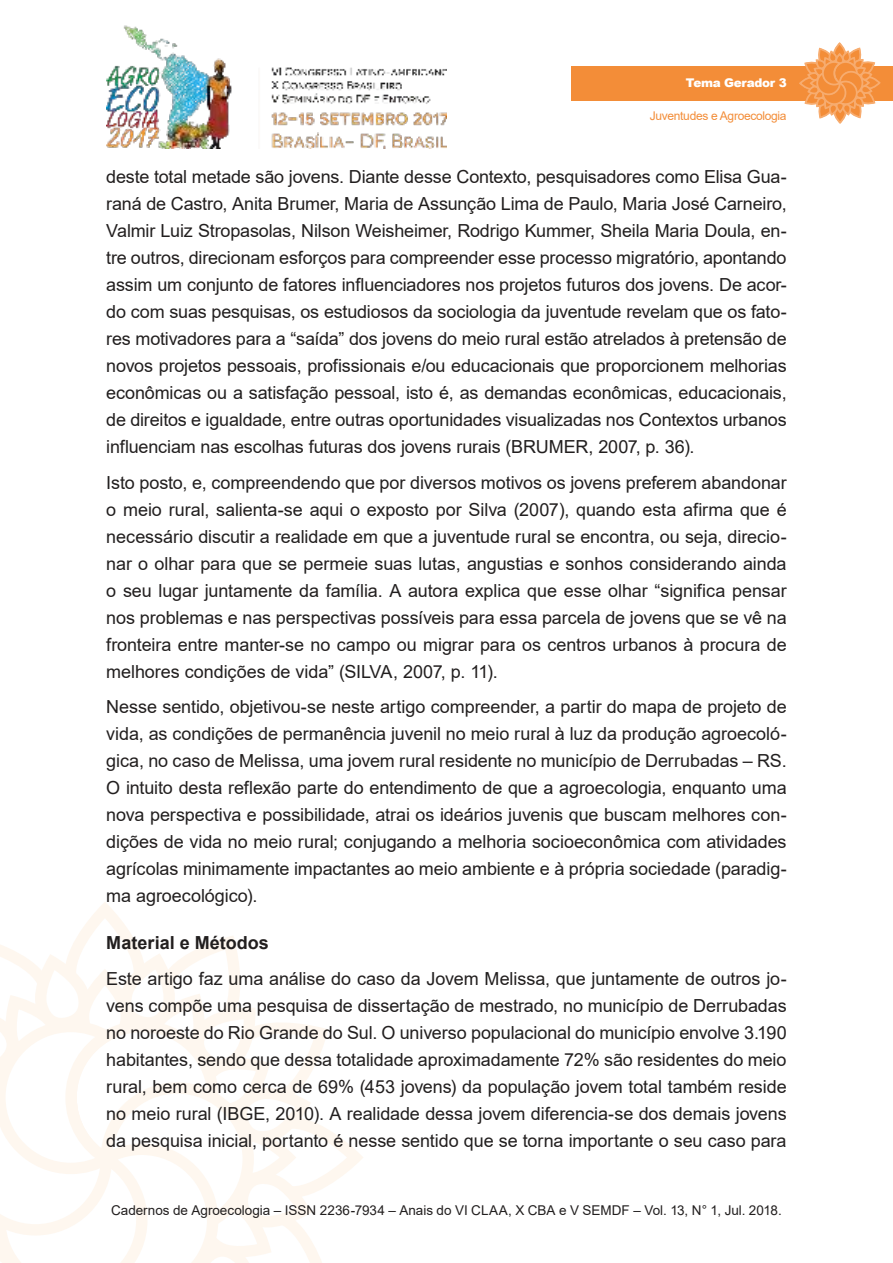
<style>
.page{position:relative;width:893px;height:1263px;background:#fff}
.page>*{position:absolute;margin:0;border:0;box-sizing:border-box;transform-origin:0 0}
.t1{font:18px/27px "Arial";letter-spacing:-.005em;color:#221f1f;text-align:justify}
.t2{font:700 18px "Arial";color:#221f1f}
.t3{font:13.5px "Arial";color:#221f1f}
.t4{font:12px "Arial";letter-spacing:-.025em;color:#f38d38}
.t5{font:900 12px "Arial";letter-spacing:-.025em;color:#fff}
</style>
<div class="page">
<img style="left:106px;top:25px;width:340px;height:124px">
<svg style="left:0;top:910px;width:363px;height:353px"></svg>
<div style="left:571px;top:66px;width:322px;height:34px;background:#f38d38"></div>
<svg style="left:798px;top:43px;width:83px;height:81px"></svg>
<p class="t5" style="left:686px;top:76px;width:102px">Tema Gerador 3</p>
<p class="t4" style="left:650px;top:112px;width:138px">Juventudes e Agroecologia</p>
<p class="t1" style="left:106px;top:165px;width:682px">deste total metade são jovens. Diante desse Contexto, pesquisadores como Elisa Gua&shy;raná de Castro, Anita Brumer, Maria de Assunção Lima de Paulo, Maria José Carneiro, Valmir Luiz Stropasolas, Nilson Weisheimer, Rodrigo Kummer, Sheila Maria Doula, en&shy;tre outros, direcionam esforços para compreender esse processo migratório, apontando assim um conjunto de fatores influenciadores nos projetos futuros dos jovens. De acor&shy;do com suas pesquisas, os estudiosos da sociologia da juventude revelam que os fato&shy;res motivadores para a “saída” dos jovens do meio rural estão atrelados à pretensão de novos projetos pessoais, profissionais e/ou educacionais que proporcionem melhorias econômicas ou a satisfação pessoal, isto é, as demandas econômicas, educacionais, de direitos e igualdade, entre outras oportunidades visualizadas nos Contextos urbanos influenciam nas escolhas futuras dos jovens rurais (BRUMER, 2007, p. 36).</p>
<p class="t1" style="left:106px;top:471px;width:682px">Isto posto, e, compreendendo que por diversos motivos os jovens preferem abandonar o meio rural, salienta-se aqui o exposto por Silva (2007), quando esta afirma que é necessário discutir a realidade em que a juventude rural se encontra, ou seja, direcio&shy;nar o olhar para que se permeie suas lutas, angustias e sonhos considerando ainda o seu lugar juntamente da família. A autora explica que esse olhar “significa pensar nos problemas e nas perspectivas possíveis para essa parcela de jovens que se vê na fronteira entre manter-se no campo ou migrar para os centros urbanos à procura de melhores condições de vida” (SILVA, 2007, p. 11).</p>
<p class="t1" style="left:106px;top:695px;width:682px">Nesse sentido, objetivou-se neste artigo compreender, a partir do mapa de projeto de vida, as condições de permanência juvenil no meio rural à luz da produção agroecoló&shy;gica, no caso de Melissa, uma jovem rural residente no município de Derrubadas – RS.<br>O intuito desta reflexão parte do entendimento de que a agroecologia, enquanto uma nova perspectiva e possibilidade, atrai os ideários juvenis que buscam melhores con&shy;dições de vida no meio rural; conjugando a melhoria socioeconômica com atividades agrícolas minimamente impactantes ao meio ambiente e à própria sociedade (paradig&shy;ma agroecológico).</p>
<p class="t2" style="left:106px;top:936px;width:164px">Material e Métodos</p>
<p class="t1" style="left:106px;top:967px;width:682px">Este artigo faz uma análise do caso da Jovem Melissa, que juntamente de outros jo&shy;vens compõe uma pesquisa de dissertação de mestrado, no município de Derrubadas no noroeste do Rio Grande do Sul. O universo populacional do município envolve 3.190 habitantes, sendo que dessa totalidade aproximadamente 72% são residentes do meio rural, bem como cerca de 69% (453 jovens) da população jovem total também reside no meio rural (IBGE, 2010). A realidade dessa jovem diferencia-se dos demais jovens da pesquisa inicial, portanto é nesse sentido que se torna importante o seu caso para</p>
<p class="t3" style="left:111px;top:1205px;width:672px">Cadernos de Agroecologia – ISSN 2236-7934 – Anais do VI CLAA, X CBA e V SEMDF – Vol. 13, N° 1, Jul. 2018.</p>
</div>
